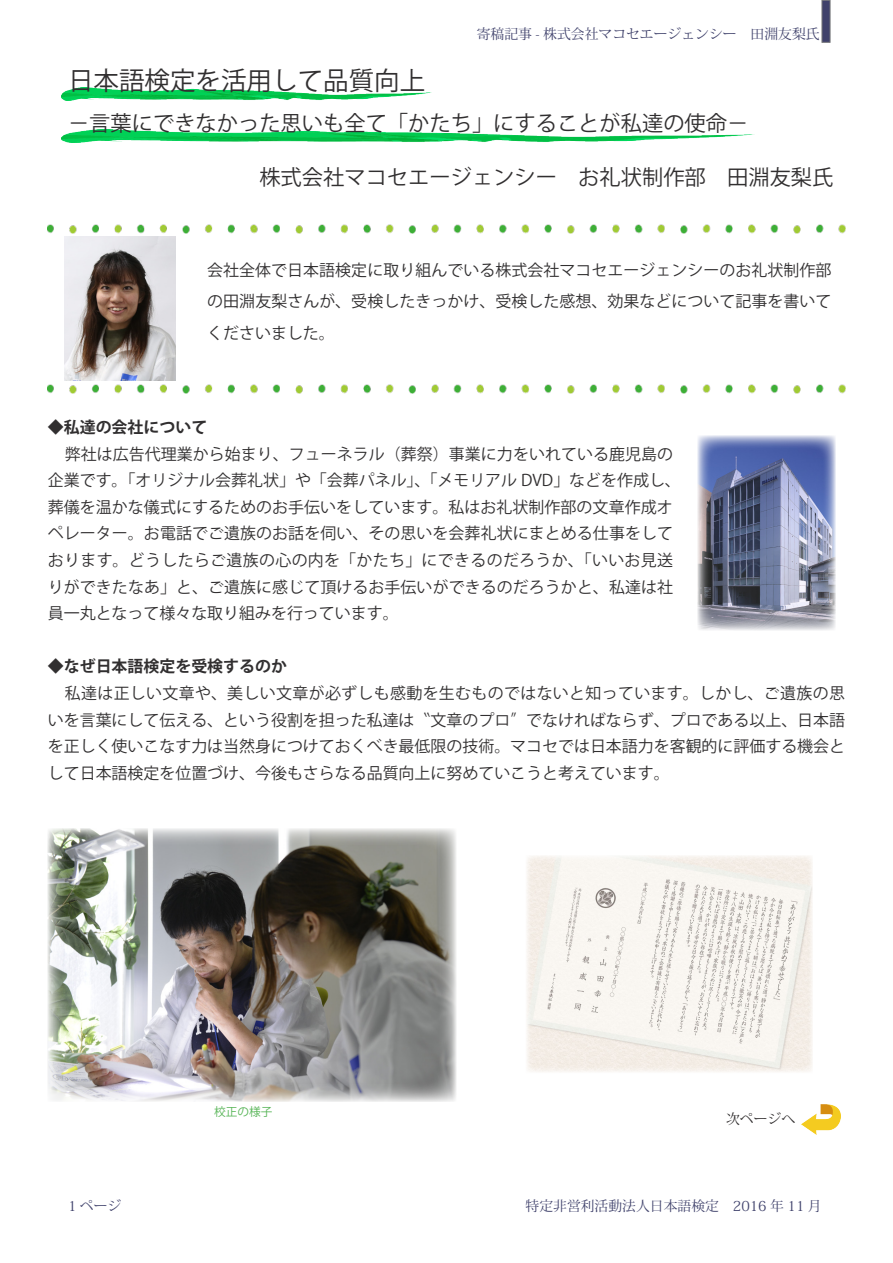
<style>
.page{position:relative;width:893px;height:1263px;background:#fff}
.page>*{position:absolute;margin:0;border:0;box-sizing:border-box;transform-origin:0 0}
.t1{font:25.5px "Koz Go Pro";color:#312f30}
.t2{font:21.3px "Koz Go Pro";color:#312f30}
.t3{font:15.9px/26.5px "Koz Go Pro";letter-spacing:.005em;color:#312f30;text-align:justify}
.t4{font:700 15.9px "Koz Go Pro";color:#312f30}
.t5{font:13.8px "Koz Min Pr 6 N";color:#3f416b}
.t6{font:13.8px "Koz Min Pro";color:#2e2b2c}
.t7{font:11.7px "Koz Go Pro";color:#56b455}
</style>
<div class="page">
<div style="left:822px;top:0;width:8px;height:43px;background:#3f416b;border:1px solid #757679"></div>
<img style="left:48px;top:829px;width:409px;height:273px">
<img style="left:62px;top:129px;width:693px;height:13px">
<img style="left:62px;top:87px;width:370px;height:13px">
<img style="left:65px;top:236px;width:110px;height:145px">
<img style="left:48px;top:224px;width:797px;height:9px">
<img style="left:48px;top:385px;width:797px;height:9px">
<img style="left:801px;top:1104px;width:40px;height:31px">
<img style="left:698px;top:436px;width:137px;height:194px">
<img style="left:527px;top:856px;width:285px;height:216px">
<p class="t5" style="left:477px;top:26px;width:344px">寄稿記事 - 株式会社マコセエージェンシー　田淵友梨氏</p>
<p class="t1" style="left:68px;top:65px;width:359px">日本語検定を活用して品質向上</p>
<p class="t2" style="left:68px;top:110px;width:682px">－言葉にできなかった思いも全て「かたち」にすることが私達の使命－</p>
<p class="t2" style="left:259px;top:163px;width:576px">株式会社マコセエージェンシー　お礼状制作部　田淵友梨氏</p>
<p class="t3" style="left:207px;top:254px;width:626px;line-height:32px">会社全体で日本語検定に取り組んでいる株式会社マコセエージェンシーのお礼状制作部の田淵友梨さんが、受検したきっかけ、受検した感想、効果などについて記事を書いてくださいました。</p>
<p class="t4" style="left:48px;top:417px;width:161px">◆私達の会社について</p>
<p class="t3" style="left:48px;top:441px;width:635px;text-align:left;text-indent:17px">弊社は広告代理業から始まり、フューネラル（葬祭）事業に力をいれている鹿児島の企業です。「オリジナル会葬礼状」や「会葬パネル」、「メモリアル DVD」などを作成し、葬儀を温かな儀式にするためのお手伝いをしています。私はお礼状制作部の文章作成オペレーター。お電話でご遺族のお話を伺い、その思いを会葬礼状にまとめる仕事をしております。どうしたらご遺族の心の内を「かたち」にできるのだろうか、「いいお見送りができたなあ」と、ご遺族に感じて頂けるお手伝いができるのだろうかと、私達は社員一丸となって様々な取り組みを行っています。</p>
<p class="t4" style="left:48px;top:656px;width:241px">◆なぜ日本語検定を受検するのか</p>
<p class="t3" style="left:48px;top:680px;width:799px;text-indent:17px">私達は正しい文章や、美しい文章が必ずしも感動を生むものではないと知っています。しかし、ご遺族の思いを言葉にして伝える、という役割を担った私達は＂文章のプロ”でなければならず、プロである以上、日本語を正しく使いこなす力は当然身につけておくべき最低限の技術。マコセでは日本語力を客観的に評価する機会として日本語検定を位置づけ、今後もさらなる品質向上に努めていこうと考えています。</p>
<p class="t5" style="left:68px;top:1198px;width:55px">1 ページ</p>
<p class="t7" style="left:214px;top:1104px;width:60px">校正の様子</p>
<p class="t6" style="left:726px;top:1109px;width:71px">次ページへ</p>
<p class="t5" style="left:525px;top:1198px;width:298px">特定非営利活動法人日本語検定　2016 年 11 月</p>
</div>
